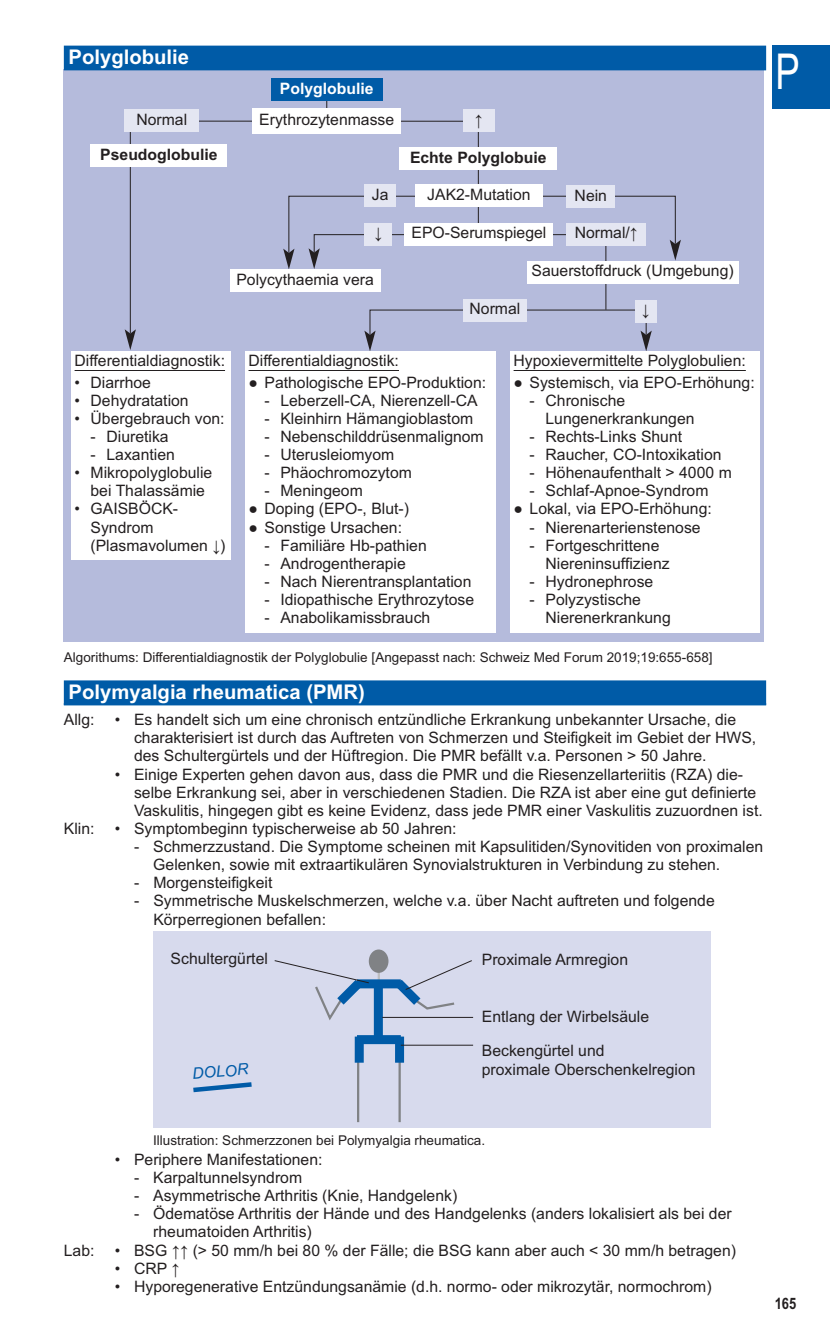
<style>
.page{position:relative;width:830px;height:1340px;background:#fff}
.page>*{position:absolute;margin:0;border:0;box-sizing:border-box;transform-origin:0 0}
.t1{font:49.5px "Arial Narrow";color:#fff;scale:.9 1}
.t2{font:700 20.25px "Arial";color:#fff}
.t3{font:15.75px/18.2px "Arial";color:#231f20}
.t4{font:700 15.75px "Arial";color:#231f20}
.t5{font:700 15.75px "Arial";color:#fff}
.t6{font:italic 15.75px "Arial";color:#005ba7}
.t7{font:700 15.75px "Arial Narrow";color:#231f20}
.t8{font:13.5px "Arial";color:#231f20}
</style>
<div class="page">
<div style="left:772px;top:45px;width:57px;height:63px;background:#005ba7"></div>
<div style="left:64px;top:680px;width:701px;height:25px;background:#005ba7"></div>
<div style="left:153px;top:931px;width:557px;height:197px;background:#d7daed"></div>
<div style="left:373px;top:983px;width:9px;height:56px;background:#005ba7"></div>
<hr style="left:357px;top:1038px;width:2px;height:84px;background:#808285">
<hr style="left:398px;top:1038px;width:2px;height:84px;background:#808285">
<div style="left:368px;top:949px;width:20px;height:23px;background:#808285;border-radius:50%"></div>
<div style="left:357px;top:979px;width:43px;height:9px;background:#005ba7"></div>
<div style="left:357px;top:1035px;width:43px;height:9px;background:#005ba7"></div>
<div style="left:354px;top:1036px;width:9px;height:26px;background:#005ba7"></div>
<div style="left:395px;top:1036px;width:9px;height:26px;background:#005ba7"></div>
<svg style="left:193px;top:1082px;width:59px;height:11px"></svg>
<hr style="left:382px;top:1017px;width:91px;height:1px;background:#231f20">
<hr style="left:400px;top:1044px;width:73px;height:1px;background:#231f20">
<svg style="left:377px;top:959px;width:95px;height:55px"></svg>
<svg style="left:274px;top:959px;width:97px;height:61px"></svg>
<div style="left:64px;top:69px;width:699px;height:572px;background:#b5bbdc"></div>
<svg style="left:365px;top:195px;width:315px;height:156px"></svg>
<svg style="left:130px;top:120px;width:349px;height:214px"></svg>
<svg style="left:125px;top:329px;width:11px;height:21px"></svg>
<div style="left:124px;top:109px;width:75px;height:23px;background:#e4e6f2"></div>
<div style="left:463px;top:299px;width:63px;height:22px;background:#e4e6f2"></div>
<div style="left:463px;top:109px;width:31px;height:23px;background:#e4e6f2"></div>
<div style="left:634px;top:300px;width:22px;height:22px;background:#e4e6f2"></div>
<div style="left:364px;top:223px;width:28px;height:22px;background:#e4e6f2"></div>
<div style="left:566px;top:223px;width:79px;height:22px;background:#e4e6f2"></div>
<div style="left:90px;top:144px;width:137px;height:23px;background:#fff"></div>
<div style="left:415px;top:185px;width:127px;height:22px;background:#fff"></div>
<div style="left:364px;top:185px;width:32px;height:22px;background:#e4e6f2"></div>
<div style="left:566px;top:185px;width:48px;height:23px;background:#e4e6f2"></div>
<div style="left:526px;top:261px;width:212px;height:22px;background:#fff"></div>
<div style="left:404px;top:223px;width:149px;height:22px;background:#fff"></div>
<div style="left:71px;top:351px;width:159px;height:208px;background:#fff"></div>
<hr style="left:75px;top:370px;width:150px;height:1px;background:#231f20">
<div style="left:245px;top:351px;width:250px;height:282px;background:#fff"></div>
<hr style="left:248px;top:370px;width:151px;height:1px;background:#231f20">
<div style="left:510px;top:351px;width:249px;height:282px;background:#fff"></div>
<hr style="left:513px;top:370px;width:232px;height:1px;background:#231f20">
<div style="left:399px;top:147px;width:158px;height:23px;background:#fff"></div>
<div style="left:230px;top:269px;width:150px;height:23px;background:#fff"></div>
<div style="left:252px;top:108px;width:149px;height:26px;background:#fff"></div>
<div style="left:271px;top:78px;width:111px;height:23px;background:#005ba7"></div>
<div style="left:64px;top:46px;width:701px;height:24px;background:#005ba7"></div>
<p class="t2" style="left:69px;top:45px;width:122px">Polyglobulie</p>
<p class="t3" style="left:136px;top:110px;width:52px">Normal</p>
<p class="t4" style="left:100px;top:145px;width:119px">Pseudoglobulie</p>
<p class="t5" style="left:280px;top:79px;width:95px">Polyglobulie</p>
<p class="t3" style="left:259px;top:110px;width:136px">Erythrozytenmasse</p>
<p class="t3" style="left:474px;top:110px;width:9px">↑</p>
<p class="t4" style="left:410px;top:148px;width:138px">Echte Polyglobuie</p>
<p class="t3" style="left:372px;top:185px;width:18px">Ja</p>
<p class="t3" style="left:427px;top:185px;width:105px">JAK2-Mutation</p>
<p class="t3" style="left:574px;top:186px;width:34px">Nein</p>
<p class="t3" style="left:411px;top:224px;width:136px">EPO-Serumspiegel</p>
<p class="t3" style="left:374px;top:224px;width:9px">↓</p>
<p class="t3" style="left:574px;top:224px;width:65px">Normal/↑</p>
<p class="t3" style="left:236px;top:270px;width:139px">Polycythaemia vera</p>
<p class="t3" style="left:469px;top:300px;width:52px">Normal</p>
<p class="t3" style="left:531px;top:262px;width:203px">Sauerstoffdruck (Umgebung)</p>
<p class="t3" style="left:641px;top:300px;width:9px">↓</p>
<p class="t3" style="left:75px;top:352px;width:152px">Differentialdiagnostik:</p>
<p class="t3" style="left:75px;top:373px;width:78px">• Diarrhoe</p>
<p class="t3" style="left:75px;top:391px;width:116px">• Dehydratation</p>
<p class="t3" style="left:75px;top:409px;width:151px">• Übergebrauch von:</p>
<p class="t3" style="left:90px;top:427px;width:80px">- Diuretika</p>
<p class="t3" style="left:90px;top:445px;width:86px">- Laxantien</p>
<p class="t3" style="left:75px;top:463px;width:139px;text-align:center">• Mikropolyglobulie bei Thalassämie</p>
<p class="t3" style="left:90px;top:500px;width:136px;text-indent:-16px">• GAISBÖCK-<br>Syndrom (Plasmavolumen ↓)</p>
<p class="t3" style="left:248px;top:352px;width:152px">Differentialdiagnostik:</p>
<p class="t3" style="left:248px;top:373px;width:239px">● Pathologische EPO-Produktion:</p>
<p class="t3" style="left:264px;top:391px;width:214px">- Leberzell-CA, Nierenzell-CA</p>
<p class="t3" style="left:264px;top:409px;width:210px">- Kleinhirn Hämangioblastom</p>
<p class="t3" style="left:264px;top:427px;width:221px">- Nebenschilddrüsenmalignom</p>
<p class="t3" style="left:264px;top:445px;width:131px">- Uterusleiomyom</p>
<p class="t3" style="left:264px;top:463px;width:149px">- Phäochromozytom</p>
<p class="t3" style="left:264px;top:482px;width:100px">- Meningeom</p>
<p class="t3" style="left:248px;top:500px;width:162px">● Doping (EPO-, Blut-)</p>
<p class="t3" style="left:248px;top:518px;width:155px">● Sonstige Ursachen:</p>
<p class="t3" style="left:264px;top:536px;width:164px">- Familiäre Hb-pathien</p>
<p class="t3" style="left:264px;top:554px;width:143px">- Androgentherapie</p>
<p class="t3" style="left:264px;top:572px;width:208px">- Nach Nierentransplantation</p>
<p class="t3" style="left:264px;top:590px;width:211px">- Idiopathische Erythrozytose</p>
<p class="t3" style="left:264px;top:608px;width:167px">- Anabolikamissbrauch</p>
<p class="t3" style="left:513px;top:352px;width:233px">Hypoxievermittelte Polyglobulien:</p>
<p class="t3" style="left:513px;top:373px;width:242px">● Systemisch, via EPO-Erhöhung:</p>
<p class="t3" style="left:545px;top:391px;width:150px;text-indent:-16px">- Chronische<br>Lungenerkrankungen</p>
<p class="t3" style="left:529px;top:427px;width:154px">- Rechts-Links Shunt</p>
<p class="t3" style="left:529px;top:445px;width:193px">- Raucher, CO-Intoxikation</p>
<p class="t3" style="left:529px;top:463px;width:204px">- Höhenaufenthalt &gt; 4000 m</p>
<p class="t3" style="left:529px;top:482px;width:180px">- Schlaf-Apnoe-Syndrom</p>
<p class="t3" style="left:513px;top:500px;width:200px">● Lokal, via EPO-Erhöhung:</p>
<p class="t3" style="left:529px;top:518px;width:172px">- Nierenarterienstenose</p>
<p class="t3" style="left:545px;top:536px;width:126px;text-indent:-16px">- Fortgeschrittene<br>Niereninsuffizienz</p>
<p class="t3" style="left:529px;top:572px;width:125px">- Hydronephrose</p>
<p class="t3" style="left:545px;top:590px;width:127px;text-indent:-16px">- Polyzystische<br>Nierenerkrankung</p>
<p class="t8" style="left:64px;top:650px;width:650px">Algorithums: Differentialdiagnostik der Polyglobulie [Angepasst nach: Schweiz Med Forum 2019;19:655-658]</p>
<p class="t2" style="left:69px;top:680px;width:297px">Polymyalgia rheumatica (PMR)</p>
<p class="t3" style="left:64px;top:710px;width:32px">Allg:</p>
<p class="t3" style="left:134px;top:710px;width:623px;text-indent:-19px">• Es handelt sich um eine chronisch entzündliche Erkrankung unbekannter Ursache, die charakterisiert ist durch das Auftreten von Schmerzen und Steifigkeit im Gebiet der HWS, des Schultergürtels und der Hüftregion. Die PMR befällt v.a. Personen &gt; 50 Jahre.</p>
<p class="t3" style="left:134px;top:765px;width:630px;text-indent:-19px">• Einige Experten gehen davon aus, dass die PMR und die Riesenzellarteriitis (RZA) die&shy;selbe Erkrankung sei, aber in verschiedenen Stadien. Die RZA ist aber eine gut definierte<br>Vaskulitis, hingegen gibt es keine Evidenz, dass jede PMR einer Vaskulitis zuzuordnen ist.</p>
<p class="t3" style="left:64px;top:819px;width:32px">Klin:</p>
<p class="t3" style="left:115px;top:819px;width:343px">• Symptombeginn typischerweise ab 50 Jahren:</p>
<p class="t3" style="left:153px;top:837px;width:611px;text-indent:-19px">- Schmerzzustand. Die Symptome scheinen mit Kapsulitiden/Synovitiden von proximalen<br>Gelenken, sowie mit extraartikulären Synovialstrukturen in Verbindung zu stehen.</p>
<p class="t3" style="left:134px;top:873px;width:140px">- Morgensteifigkeit</p>
<p class="t3" style="left:153px;top:891px;width:562px;text-indent:-19px">- Symmetrische Muskelschmerzen, welche v.a. über Nacht auftreten und folgende<br>Körperregionen befallen:</p>
<p class="t3" style="left:170px;top:949px;width:99px">Schultergürtel</p>
<p class="t3" style="left:481px;top:950px;width:148px">Proximale Armregion</p>
<h1 class="t1" style="left:775px;top:43px;width:29px">P</h1>
<p class="t6" style="left:191px;top:1064px;width:58px;rotate:-5deg">DOLOR</p>
<p class="t3" style="left:481px;top:1007px;width:169px">Entlang der Wirbelsäule</p>
<p class="t3" style="left:481px;top:1041px;width:215px">Beckengürtel und<br>proximale Oberschenkelregion</p>
<p class="t8" style="left:153px;top:1132px;width:333px">Illustration: Schmerzzonen bei Polymyalgia rheumatica.</p>
<p class="t3" style="left:115px;top:1150px;width:209px">• Periphere Manifestationen:</p>
<p class="t3" style="left:134px;top:1168px;width:169px">- Karpaltunnelsyndrom</p>
<p class="t3" style="left:134px;top:1186px;width:324px">- Asymmetrische Arthritis (Knie, Handgelenk)</p>
<p class="t3" style="left:153px;top:1204px;width:579px;text-indent:-19px">- Ödematöse Arthritis der Hände und des Handgelenks (anders lokalisiert als bei der rheumatoiden Arthritis)</p>
<p class="t3" style="left:64px;top:1240px;width:32px">Lab:</p>
<p class="t3" style="left:115px;top:1240px;width:622px">• BSG ↑↑ (&gt; 50 mm/h bei 80 % der Fälle; die BSG kann aber auch &lt; 30 mm/h betragen)</p>
<p class="t3" style="left:115px;top:1259px;width:66px">• CRP ↑</p>
<p class="t3" style="left:115px;top:1277px;width:598px">• Hyporegenerative Entzündungsanämie (d.h. normo- oder mikrozytär, normochrom)</p>
<p class="t7" style="left:774px;top:1294px;width:23px">165</p>
</div>
